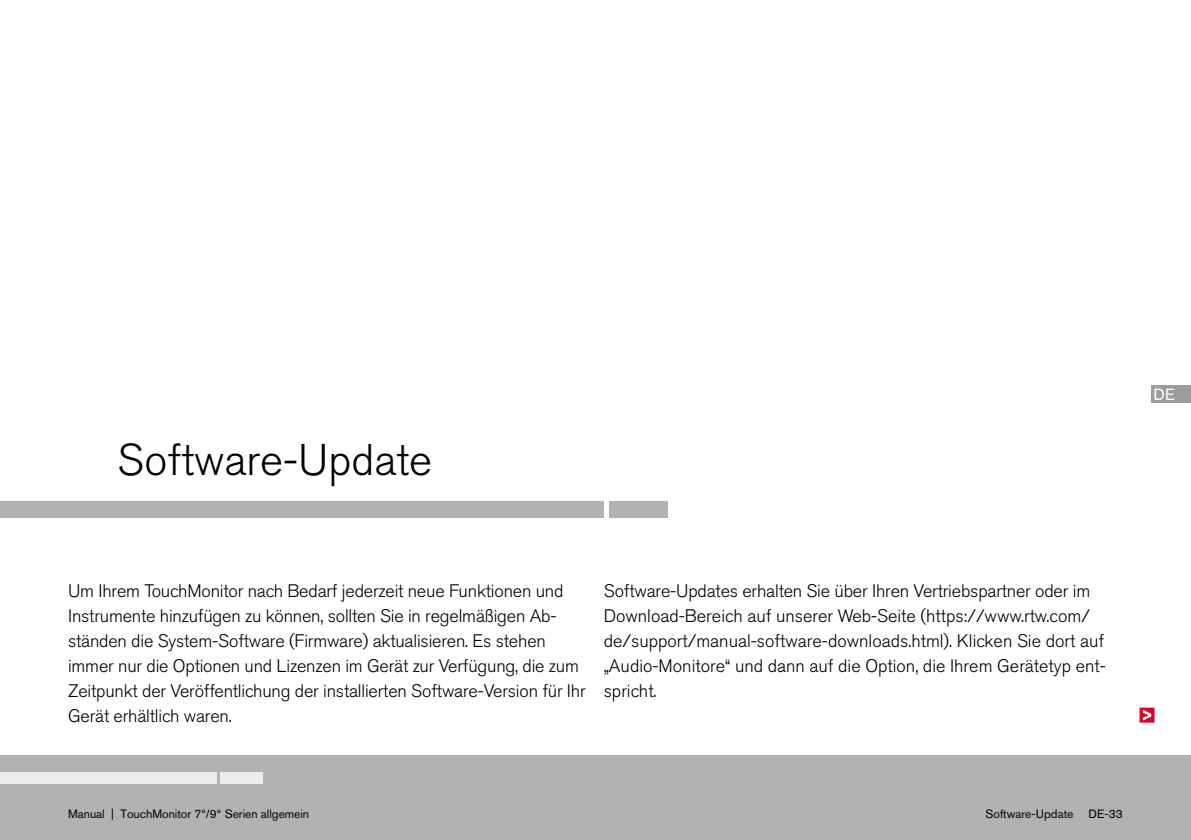
<style>
.page{position:relative;width:1191px;height:840px;background:#fff}
.page>*{position:absolute;margin:0;border:0;box-sizing:border-box;transform-origin:0 0}
.t1{font:300 44px "Akzidenz Grotesk BE";color:#000}
.t2{font:300 18px/25px "Akzidenz Grotesk BE";letter-spacing:-.01em;color:#000}
.t3{font:16px "Akzidenz Grotesk BE";color:#fff}
.t4{font:12px "Akzidenz Grotesk BE";color:#000}
</style>
<div class="page">
<div style="left:0;top:754px;width:1190px;height:85px;background:#b1b2b3"></div>
<div style="left:221px;top:772px;width:42px;height:11px;background:#ececec"></div>
<div style="left:0;top:772px;width:217px;height:11px;background:#ececec"></div>
<div style="left:1151px;top:386px;width:39px;height:17px;background:#9c9c9d"></div>
<div style="left:609px;top:500px;width:59px;height:17px;background:#b1b2b3"></div>
<div style="left:0;top:500px;width:603px;height:17px;background:#b1b2b3"></div>
<div style="left:1140px;top:707px;width:14px;height:14px;border:1px solid #db0029"></div>
<svg style="left:1142px;top:709px;width:9px;height:11px"></svg>
<h1 class="t1" style="left:117px;top:444px;width:316px">Software-Update</h1>
<p class="t3" style="left:1153px;top:389px;width:23px">DE</p>
<p class="t2" style="left:68px;top:580px;width:519px">Um Ihrem TouchMonitor nach Bedarf jederzeit neue Funktionen und Instrumente hinzufügen zu können, sollten Sie in regelmäßigen Ab&shy;ständen die System-Software (Firmware) aktualisieren. Es stehen immer nur die Optionen und Lizenzen im Gerät zur Verfügung, die zum Zeitpunkt der Veröffentlichung der installierten Software-Version für Ihr Gerät erhältlich waren.</p>
<p class="t2" style="left:603px;top:580px;width:504px">Software-Updates erhalten Sie über Ihren Vertriebspartner oder im Download-Bereich auf unserer Web-Seite (https://www.rtw.com/ de/support/manual-software-downloads.html). Klicken Sie dort auf „Audio-Monitore“ und dann auf die Option, die Ihrem Gerätetyp ent&shy;spricht.</p>
<p class="t4" style="left:68px;top:808px;width:243px">Manual | TouchMonitor 7“/9“ Serien allgemein</p>
<p class="t4" style="left:985px;top:808px;width:89px">Software-Update</p>
<p class="t4" style="left:1088px;top:808px;width:36px">DE-33</p>
</div>
